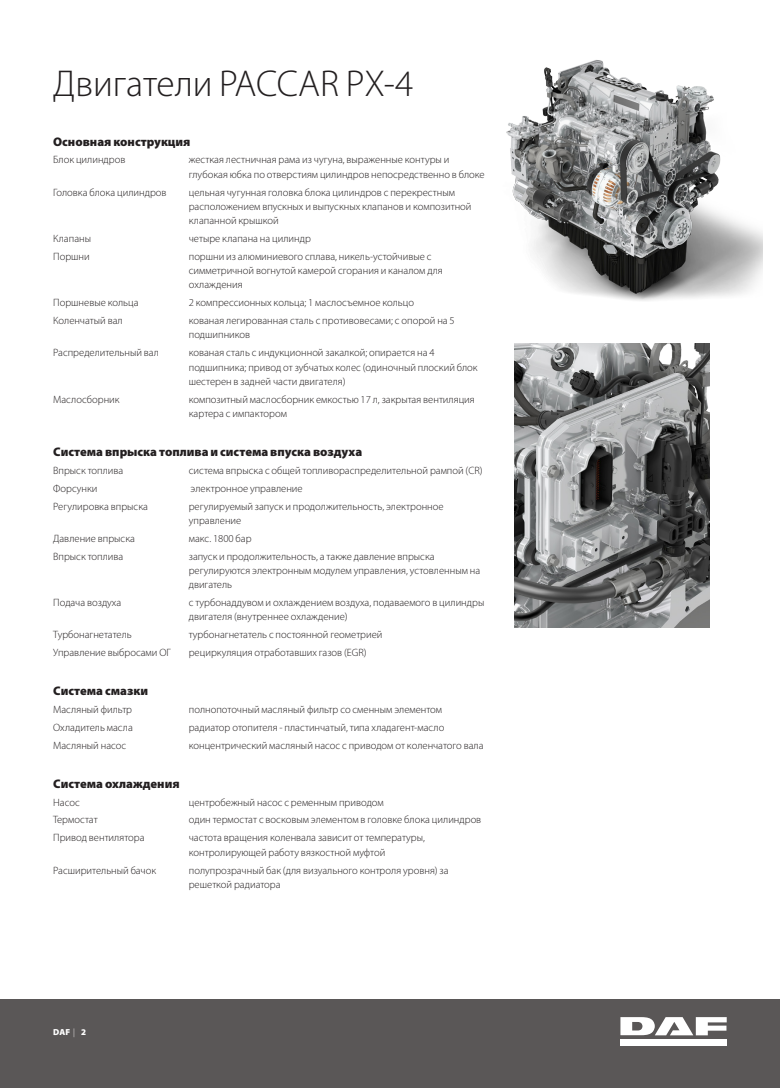
<style>
.page{position:relative;width:780px;height:1088px;background:#fff}
.page>*{position:absolute;margin:0;border:0;box-sizing:border-box;transform-origin:0 0}
._02_Chapeau{font:300 37.5px "Myriad Pro";color:#231f20}
._05_Tussenkop{font:900 12.5px "Myriad Pro";color:#231f20}
._04_Tekst{font:300 10.62px/14.1px "Myriad Pro";color:#231f20}
._07_Paginacijfer{font:900 8.75px "Myriad Pro";color:#fff}
.s1{font-weight:300}
</style>
<div class="page">
<img style="left:514px;top:344px;width:195px;height:283px">
<img style="left:506px;top:60px;width:256px;height:241px">
<div style="left:0;top:999px;width:780px;height:89px;background:#5a5757"></div>
<div style="left:620px;top:1039px;width:106px;height:7px;background:#fff"></div>
<svg style="left:620px;top:1017px;width:106px;height:18px"></svg>
<p class="_02_Chapeau" style="left:53px;top:63px;width:362px">Двигатели PACCAR PX-4</p>
<p class="_05_Tussenkop" style="left:53px;top:134px;width:139px">Основная конструкция</p>
<p class="_04_Tekst" style="left:53px;top:153px;width:74px">Блок цилиндров</p>
<p class="_04_Tekst" style="left:189px;top:153px;width:297px">жесткая лестничная рама из чугуна, выраженные контуры и глубокая юбка по отверстиям цилиндров непосредственно в блоке</p>
<p class="_04_Tekst" style="left:53px;top:185px;width:115px">Головка блока цилиндров</p>
<p class="_04_Tekst" style="left:189px;top:185px;width:284px">цельная чугунная головка блока цилиндров с перекрестным расположением впускных и выпускных клапанов и композитной клапанной крышкой</p>
<p class="_04_Tekst" style="left:53px;top:231px;width:39px">Клапаны</p>
<p class="_04_Tekst" style="left:189px;top:231px;width:124px">четыре клапана на цилиндр</p>
<p class="_04_Tekst" style="left:53px;top:249px;width:38px">Поршни</p>
<p class="_04_Tekst" style="left:189px;top:249px;width:255px">поршни из алюминиевого сплава, никель-устойчивые с симметричной вогнутой камерой сгорания и каналом для охлаждения</p>
<p class="_04_Tekst" style="left:53px;top:296px;width:87px">Поршневые кольца</p>
<p class="_04_Tekst" style="left:189px;top:296px;width:227px">2 компрессионных кольца; 1 маслосъемное кольцо</p>
<p class="_04_Tekst" style="left:53px;top:314px;width:71px">Коленчатый вал</p>
<p class="_04_Tekst" style="left:189px;top:314px;width:267px">кованая легированная сталь с противовесами; с опорой на 5 подшипников</p>
<p class="_04_Tekst" style="left:53px;top:346px;width:107px">Распределительный вал</p>
<p class="_04_Tekst" style="left:189px;top:346px;width:290px">кованая сталь с индукционной закалкой; опирается на 4 подшипника; привод от зубчатых колес (одиночный плоский блок шестерен в задней части двигателя)</p>
<p class="_04_Tekst" style="left:53px;top:392px;width:68px">Маслосборник</p>
<p class="_04_Tekst" style="left:189px;top:392px;width:287px">композитный маслосборник емкостью 17 л, закрытая вентиляция картера с импактором</p>
<p class="_05_Tussenkop" style="left:53px;top:444px;width:310px">Система впрыска топлива и система впуска воздуха</p>
<p class="_04_Tekst" style="left:53px;top:463px;width:72px">Впрыск топлива</p>
<p class="_04_Tekst" style="left:189px;top:463px;width:295px">система впрыска с общей топливораспределительной рампой (CR)</p>
<p class="_04_Tekst" style="left:53px;top:481px;width:46px">Форсунки</p>
<p class="_04_Tekst" style="left:191px;top:481px;width:113px">электронное управление</p>
<p class="_04_Tekst" style="left:53px;top:499px;width:96px">Регулировка впрыска</p>
<p class="_04_Tekst" style="left:189px;top:499px;width:256px">регулируемый запуск и продолжительность, электронное управление</p>
<p class="_04_Tekst" style="left:53px;top:531px;width:83px">Давление впрыска</p>
<p class="_04_Tekst" style="left:189px;top:531px;width:64px">макс. 1800 бар</p>
<p class="_04_Tekst" style="left:53px;top:549px;width:72px">Впрыск топлива</p>
<p class="_04_Tekst" style="left:189px;top:549px;width:293px">запуск и продолжительность, а также давление впрыска регулируются электронным модулем управления, устовленным на двигатель</p>
<p class="_04_Tekst" style="left:53px;top:595px;width:70px">Подача воздуха</p>
<p class="_04_Tekst" style="left:189px;top:595px;width:297px">с турбонаддувом и охлаждением воздуха, подаваемого в цилиндры двигателя (внутреннее охлаждение)</p>
<p class="_04_Tekst" style="left:53px;top:628px;width:80px">Турбонагнетатель</p>
<p class="_04_Tekst" style="left:189px;top:628px;width:195px">турбонагнетатель с постоянной геометрией</p>
<p class="_04_Tekst" style="left:53px;top:646px;width:119px">Управление выбросами ОГ</p>
<p class="_04_Tekst" style="left:189px;top:646px;width:179px">рециркуляция отработавших газов (EGR)</p>
<p class="_05_Tussenkop" style="left:53px;top:683px;width:96px">Система смазки</p>
<p class="_04_Tekst" style="left:53px;top:702px;width:80px">Масляный фильтр</p>
<p class="_04_Tekst" style="left:189px;top:702px;width:255px">полнопоточный масляный фильтр со сменным элементом</p>
<p class="_04_Tekst" style="left:53px;top:720px;width:81px">Охладитель масла</p>
<p class="_04_Tekst" style="left:189px;top:720px;width:257px">радиатор отопителя - пластинчатый, типа хладагент-масло</p>
<p class="_04_Tekst" style="left:53px;top:738px;width:75px">Масляный насос</p>
<p class="_04_Tekst" style="left:189px;top:738px;width:296px">концентрический масляный насос с приводом от коленчатого вала</p>
<p class="_05_Tussenkop" style="left:53px;top:776px;width:128px">Система охлаждения</p>
<p class="_04_Tekst" style="left:53px;top:795px;width:28px">Насос</p>
<p class="_04_Tekst" style="left:189px;top:795px;width:196px">центробежный насос с ременным приводом</p>
<p class="_04_Tekst" style="left:53px;top:813px;width:46px">Термостат</p>
<p class="_04_Tekst" style="left:189px;top:813px;width:294px">один термостат с восковым элементом в головке блока цилиндров</p>
<p class="_04_Tekst" style="left:53px;top:831px;width:93px">Привод вентилятора</p>
<p class="_04_Tekst" style="left:189px;top:831px;width:238px">частота вращения коленвала зависит от температуры, контролирующей работу вязкостной муфтой</p>
<p class="_04_Tekst" style="left:53px;top:863px;width:104px">Расширительный бачок</p>
<p class="_04_Tekst" style="left:189px;top:863px;width:261px">полупрозрачный бак (для визуального контроля уровня) за решеткой радиатора</p>
<p class="_07_Paginacijfer" style="left:53px;top:1027px;width:34px">DAF <span class="s1">|</span> 2</p>
</div>
